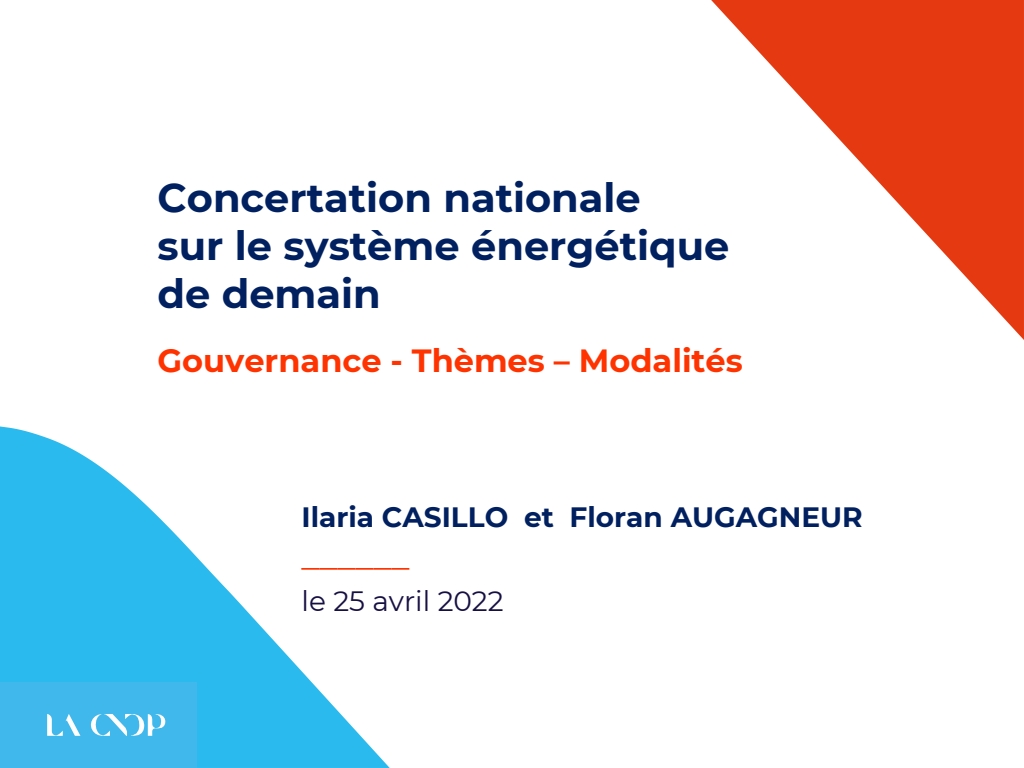
<style>
.page{position:relative;width:1024px;height:768px;background:#fff}
.page>*{position:absolute;margin:0;border:0;box-sizing:border-box;transform-origin:0 0}
.t1{font:700 40px "Montserrat";color:#002060}
.t2{font:36px "Montserrat";color:#f30}
.t3{font:700 32px "Montserrat";color:#f30}
.t4{font:700 28px "Montserrat";color:#002060}
.t5{font:28px "Montserrat";color:#160f42}
</style>
<div class="page">
<svg style="left:0;top:426px;width:390px;height:342px;fill:#2bbaed"></svg>
<svg style="left:711px;top:0;width:313px;height:340px"></svg>
<div style="left:0;top:683px;width:197px;height:85px;background:#41b8eb"></div>
<svg style="left:47px;top:714px;width:33px;height:22px"></svg>
<svg style="left:91px;top:714px;width:74px;height:22px"></svg>
<p class="t1" style="left:158px;top:169px;width:485px">Concertation nationale</p>
<p class="t1" style="left:158px;top:217px;width:573px">sur le système énergétique</p>
<p class="t1" style="left:158px;top:265px;width:225px">de demain</p>
<p class="t3" style="left:158px;top:338px;width:587px">Gouvernance - Thèmes – Modalités</p>
<p class="t4" style="left:302px;top:497px;width:563px">Ilaria CASILLO et Floran AUGAGNEUR</p>
<p class="t2" style="left:302px;top:530px;width:109px">______</p>
<p class="t5" style="left:302px;top:582px;width:204px">le 25 avril 2022</p>
</div>
